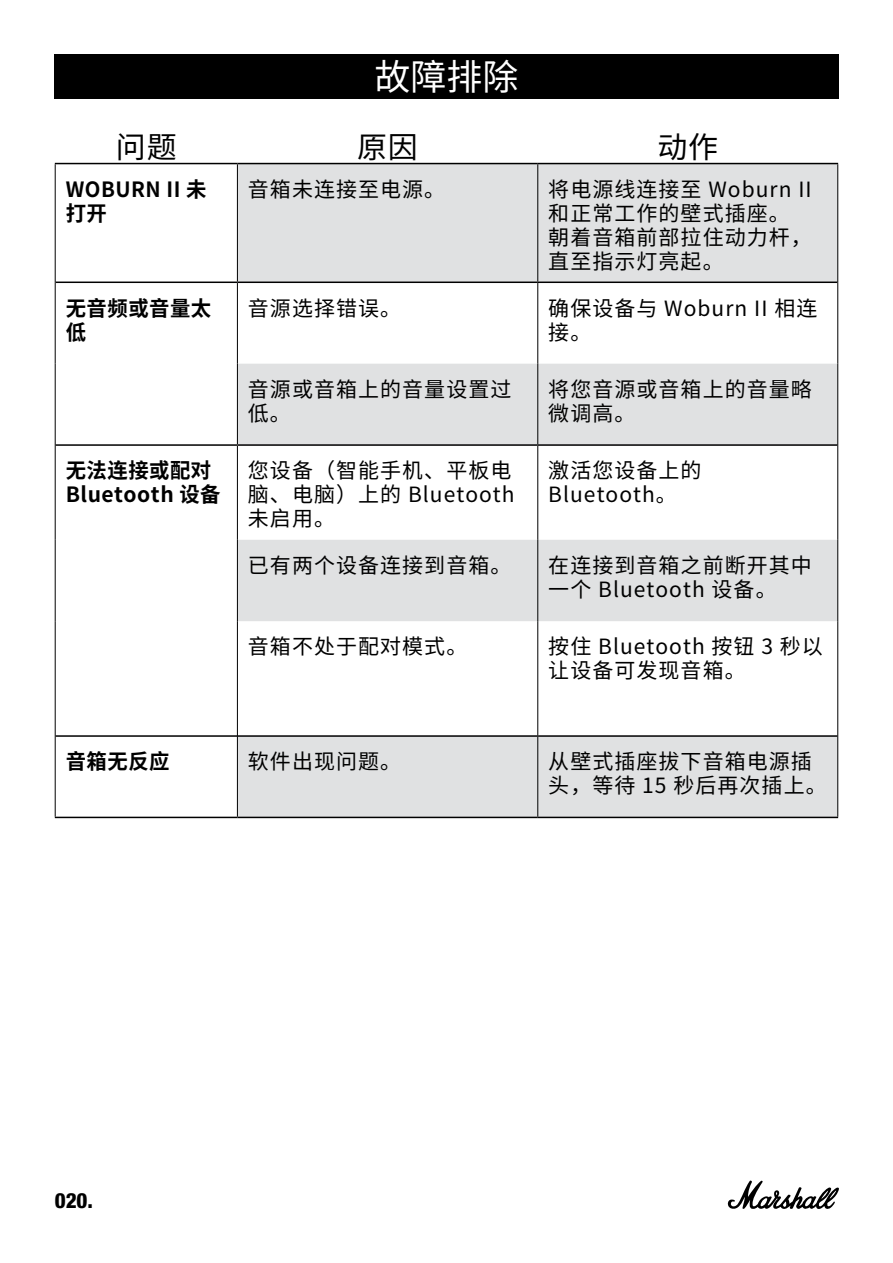
<style>
.page{position:relative;width:893px;height:1263px;background:#fff}
.page>*{position:absolute;margin:0;border:0;box-sizing:border-box;transform-origin:0 0}
.t1{font:36px "Noto Sans CJ Ksc";color:#fff}
.t2{font:30px "Noto Sans CJ Ksc";color:#000}
.t3{font:21px/24px "Noto Sans CJ Ksc";letter-spacing:.05em;color:#000}
.t4{font:700 21px/24px "Noto Sans CJ Ksc";letter-spacing:.025em;color:#000}
.t5{font:800 condensed 21px "Helvetica Neue LT Std";color:#000}
</style>
<div class="page">
<div style="left:54px;top:54px;width:785px;height:44px;background:#000"></div>
<svg style="left:238px;top:164px;width:599px;height:653px;fill:#e0e1e2"></svg>
<hr style="left:56px;top:735px;width:181px;height:2px;background:#000">
<hr style="left:55px;top:817px;width:182px;height:1px;background:#000">
<hr style="left:55px;top:163px;width:182px;height:1px;background:#000">
<hr style="left:237px;top:163px;width:301px;height:1px;background:#000">
<hr style="left:538px;top:163px;width:300px;height:1px;background:#000">
<hr style="left:238px;top:735px;width:299px;height:2px;background:#000">
<hr style="left:538px;top:735px;width:299px;height:2px;background:#000">
<hr style="left:237px;top:817px;width:301px;height:1px;background:#000">
<hr style="left:538px;top:817px;width:300px;height:1px;background:#000">
<hr style="left:55px;top:164px;width:1px;height:118px;background:#000">
<hr style="left:55px;top:282px;width:1px;height:82px;background:#000">
<hr style="left:55px;top:364px;width:1px;height:81px;background:#000">
<hr style="left:55px;top:445px;width:1px;height:95px;background:#000">
<hr style="left:55px;top:540px;width:1px;height:81px;background:#000">
<hr style="left:55px;top:621px;width:1px;height:115px;background:#000">
<hr style="left:55px;top:736px;width:1px;height:81px;background:#000">
<hr style="left:237px;top:283px;width:1px;height:81px;background:#000">
<hr style="left:537px;top:283px;width:1px;height:81px;background:#000">
<hr style="left:837px;top:282px;width:1px;height:82px;background:#000">
<hr style="left:237px;top:364px;width:1px;height:80px;background:#000">
<hr style="left:537px;top:364px;width:1px;height:80px;background:#000">
<hr style="left:837px;top:364px;width:1px;height:81px;background:#000">
<hr style="left:237px;top:446px;width:1px;height:94px;background:#000">
<hr style="left:537px;top:446px;width:1px;height:94px;background:#000">
<hr style="left:837px;top:445px;width:1px;height:95px;background:#000">
<hr style="left:237px;top:540px;width:1px;height:81px;background:#000">
<hr style="left:537px;top:540px;width:1px;height:81px;background:#000">
<hr style="left:837px;top:540px;width:1px;height:81px;background:#000">
<hr style="left:237px;top:621px;width:1px;height:115px;background:#000">
<hr style="left:537px;top:621px;width:1px;height:115px;background:#000">
<hr style="left:837px;top:621px;width:1px;height:115px;background:#000">
<hr style="left:237px;top:736px;width:1px;height:81px;background:#000">
<hr style="left:537px;top:736px;width:1px;height:81px;background:#000">
<hr style="left:837px;top:736px;width:1px;height:81px;background:#000">
<hr style="left:56px;top:282px;width:181px;height:1px;background:#000">
<hr style="left:56px;top:444px;width:181px;height:2px;background:#000">
<hr style="left:237px;top:282px;width:301px;height:1px;background:#000">
<hr style="left:538px;top:282px;width:299px;height:1px;background:#000">
<hr style="left:237px;top:444px;width:301px;height:2px;background:#000">
<hr style="left:538px;top:444px;width:299px;height:2px;background:#000">
<hr style="left:237px;top:164px;width:1px;height:118px;background:#000">
<hr style="left:537px;top:164px;width:1px;height:118px;background:#000">
<hr style="left:837px;top:164px;width:1px;height:118px;background:#000">
<svg style="left:727px;top:1180px;width:112px;height:29px"></svg>
<h1 class="t1" style="left:374px;top:57px;width:146px">故障排除</h1>
<h2 class="t2" style="left:116px;top:130px;width:62px">问题</h2>
<h2 class="t2" style="left:357px;top:130px;width:62px">原因</h2>
<h2 class="t2" style="left:657px;top:130px;width:62px">动作</h2>
<p class="t4" style="left:66px;top:178px;width:142px">WOBURN II 未打开</p>
<p class="t3" style="left:248px;top:178px;width:199px">音箱未连接至电源。</p>
<p class="t3" style="left:548px;top:178px;width:265px">将电源线连接至 Woburn II和正常工作的壁式插座。朝着音箱前部拉住动力杆，直至指示灯亮起。</p>
<p class="t4" style="left:66px;top:296px;width:147px">无音频或音量太低</p>
<p class="t3" style="left:248px;top:296px;width:155px">音源选择错误。</p>
<p class="t3" style="left:548px;top:296px;width:271px">确保设备与 Woburn II 相连接。</p>
<p class="t3" style="left:248px;top:378px;width:265px">音源或音箱上的音量设置过低。</p>
<p class="t3" style="left:548px;top:378px;width:265px">将您音源或音箱上的音量略微调高。</p>
<p class="t4" style="left:66px;top:459px;width:156px">无法连接或配对<br>Bluetooth 设备</p>
<p class="t3" style="left:248px;top:459px;width:268px">您设备（智能手机、平板电脑、电脑）上的 Bluetooth未启用。</p>
<p class="t3" style="left:548px;top:459px;width:155px">激活您设备上的<br>Bluetooth。</p>
<p class="t3" style="left:248px;top:554px;width:265px">已有两个设备连接到音箱。</p>
<p class="t3" style="left:548px;top:554px;width:265px">在连接到音箱之前断开其中一个 Bluetooth 设备。</p>
<p class="t3" style="left:248px;top:635px;width:221px">音箱不处于配对模式。</p>
<p class="t3" style="left:548px;top:635px;width:276px">按住 Bluetooth 按钮 3 秒以让设备可发现音箱。</p>
<p class="t4" style="left:66px;top:750px;width:105px">音箱无反应</p>
<p class="t3" style="left:248px;top:750px;width:155px">软件出现问题。</p>
<p class="t3" style="left:548px;top:750px;width:280px">从壁式插座拔下音箱电源插头，等待 15 秒后再次插上。</p>
<p class="t5" style="left:55px;top:1187px;width:40px">020.</p>
</div>
